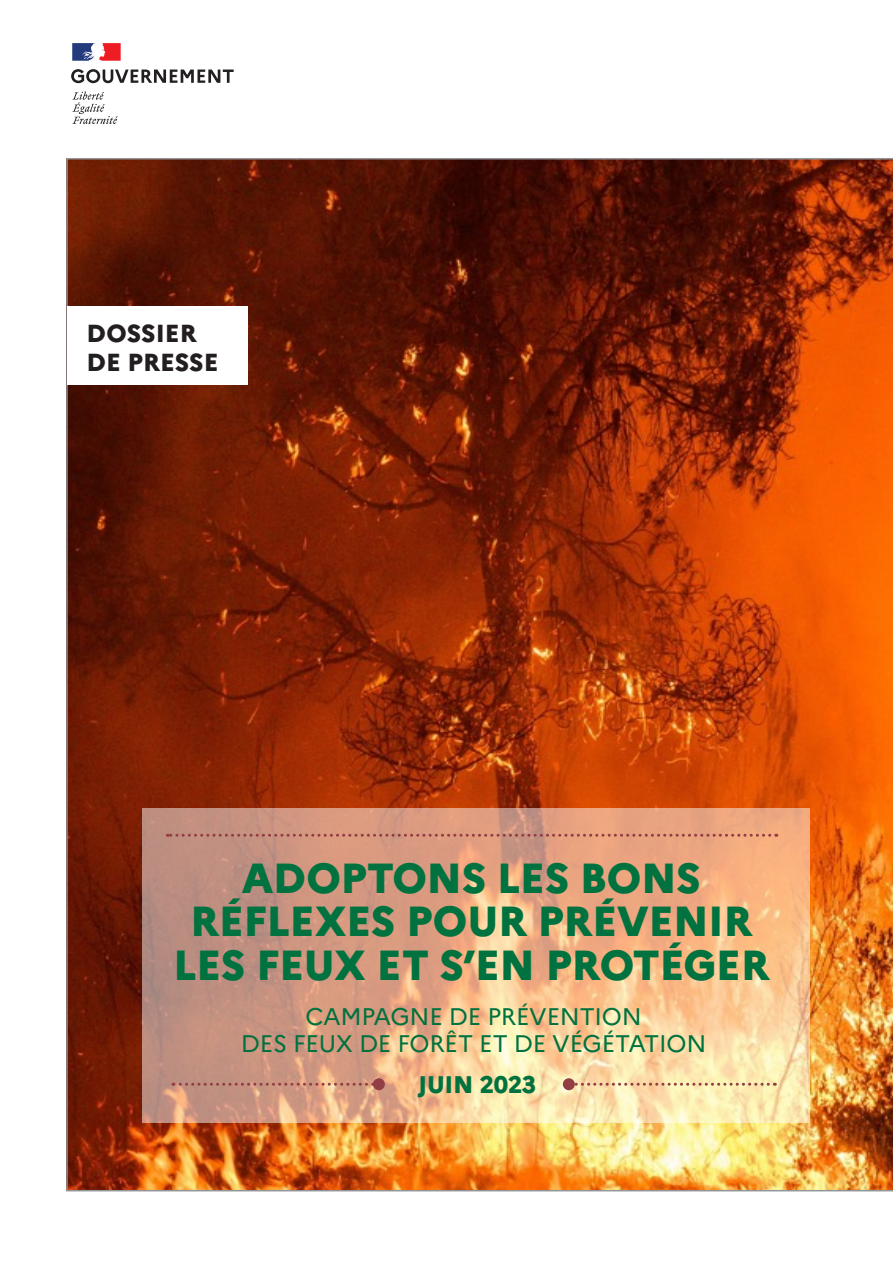
<style>
.page{position:relative;width:893px;height:1263px;background:#fff}
.page>*{position:absolute;margin:0;border:0;box-sizing:border-box;transform-origin:0 0}
.t1{font:800 42px/43.5px "Marianne";letter-spacing:-.01em;color:#00723f;text-align:center}
.t2{font:800 24.6px/29.5px "Marianne";color:#231f20}
.t3{font:24px/27px "Marianne";letter-spacing:-.01em;color:#00723f;text-align:center}
.t4{font:800 24px "Marianne";letter-spacing:-.01em;color:#00723f}
</style>
<div class="page">
<img style="left:66px;top:158px;width:827px;height:1033px">
<svg style="left:142px;top:808px;width:667px;height:315px;background:#e3af8b"></svg>
<div style="left:67px;top:306px;width:181px;height:78px;background:#fff"></div>
<svg style="left:173px;top:1083px;width:200px;height:3px"></svg>
<div style="left:373px;top:1078px;width:12px;height:12px;background:#923e44;border-radius:50%"></div>
<svg style="left:575px;top:1083px;width:193px;height:3px"></svg>
<div style="left:563px;top:1078px;width:12px;height:12px;background:#923e44;border-radius:50%"></div>
<svg style="left:71px;top:69px;width:163px;height:14px"></svg>
<svg style="left:72px;top:92px;width:46px;height:32px"></svg>
<svg style="left:72px;top:43px;width:49px;height:18px"></svg>
<svg style="left:167px;top:834px;width:603px;height:3px;background:#c0796a"></svg>
<p class="t2" style="left:87px;top:318px;width:133px">DOSSIER<br>DE PRESSE</p>
<p class="t1" style="left:242px;top:856px;width:461px">ADOPTONS LES BONS</p>
<p class="t1" style="left:173px;top:899px;width:598px">RÉFLEXES POUR PRÉVENIR<br>LES FEUX ET S’EN PROTÉGER</p>
<p class="t3" style="left:241px;top:1002px;width:467px">CAMPAGNE DE PRÉVENTION<br>DES FEUX DE FORÊT ET DE VÉGÉTATION</p>
<p class="t4" style="left:418px;top:1070px;width:120px">JUIN 2023</p>
</div>
